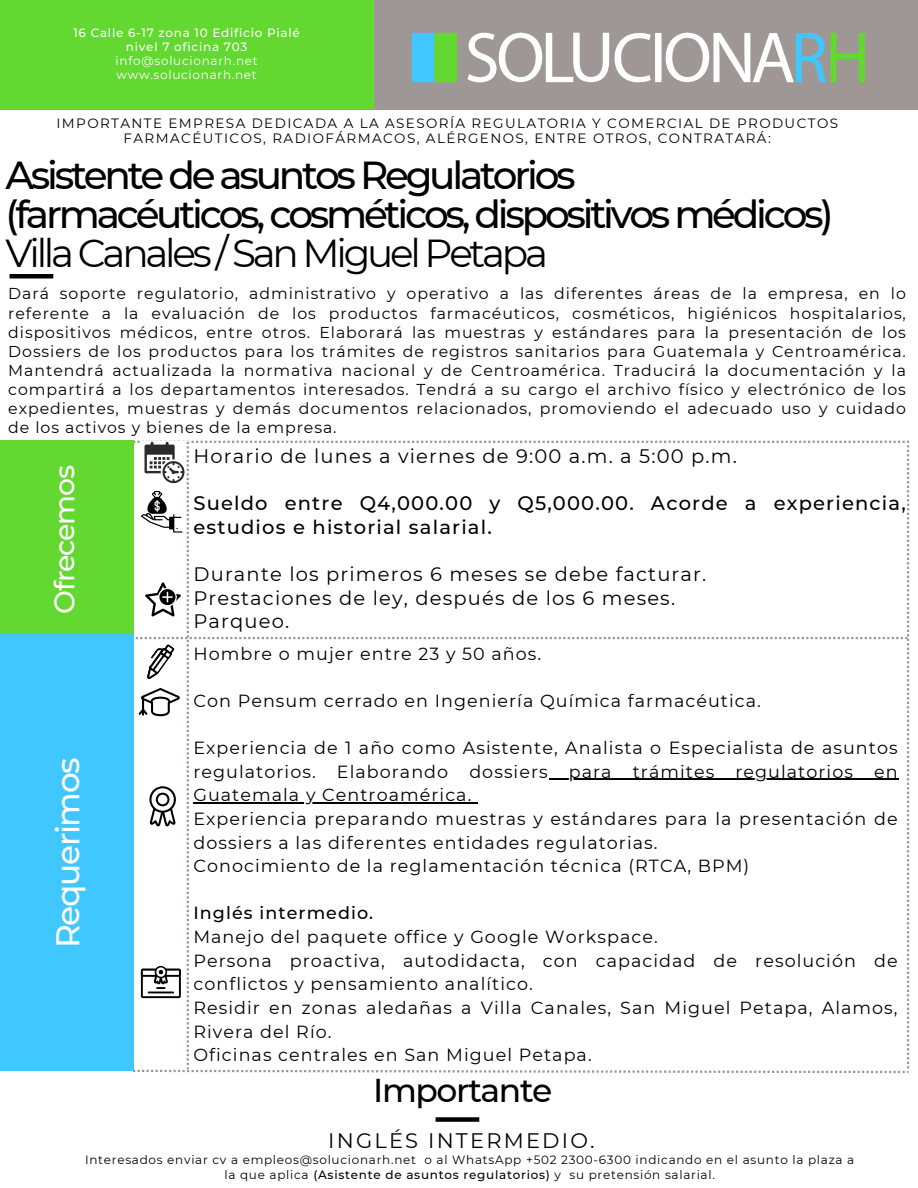
<style>
.page{position:relative;width:918px;height:1188px;background:#fff}
.page>*{position:absolute;margin:0;border:0;box-sizing:border-box;transform-origin:0 0}
.t1{font:500 39px/39.3px "Montserrat";letter-spacing:-.085em;color:#000}
.t2{font:500 33px "Montserrat";letter-spacing:-.04em;color:#000}
.t3{font:500 32.85px "Montserrat";letter-spacing:-.04em;color:#fefefe}
.t4{font:500 28.35px "Montserrat";letter-spacing:-.04em;color:#fefefe}
.t5{font:21px "Montserrat";letter-spacing:.105em;color:#000}
.t6{font:19.5px/23.7px "Montserrat";letter-spacing:.06em;color:#000}
.t7{font:500 19.5px/23.7px "Montserrat";letter-spacing:.06em;color:#000}
.t8{font:17.55px/23.7px "Montserrat";letter-spacing:.06em;color:#000}
.t9{font:500 17.55px "Montserrat";letter-spacing:.06em;color:#000}
.t10{font:15.75px/19.2px "Montserrat";letter-spacing:.06em;color:#000;text-align:justify}
.t11{font:13.5px/15.8px "Montserrat";letter-spacing:.105em;color:#000;text-align:center}
.t12{font:12px/15px "Montserrat";letter-spacing:.06em;color:#000}
.t13{font:500 12px/14px "Montserrat";letter-spacing:.06em;color:#fff;text-align:center}
.t14{font:12px "Montserrat";letter-spacing:.06em;color:#fff}
.s1{font-weight:400}
.s2{font-weight:500}
</style>
<div class="page">
<div style="left:0;top:0;width:918px;height:109px;background:#9f9796"></div>
<div style="left:0;top:0;width:373px;height:109px;background:#62d830"></div>
<svg style="left:412px;top:33px;width:45px;height:49px;background:#52cf96"></svg>
<svg style="left:467px;top:33px;width:398px;height:49px"></svg>
<div style="left:1px;top:441px;width:133px;height:197px;background:#62d830"></div>
<div style="left:436px;top:1117px;width:43px;height:5px;background:#000"></div>
<div style="left:1px;top:634px;width:133px;height:437px;background:#41c7ff"></div>
<div style="left:10px;top:274px;width:43px;height:5px;background:#000"></div>
<svg style="left:133px;top:441px;width:776px;height:632px"></svg>
<p class="t13" style="left:73px;top:25px;width:228px">16 Calle 6-17 zona 10 Edificio Pialé nivel 7 oficina 703</p>
<h1 class="t14" style="left:116px;top:53px;width:144px">info@solucionarh.net</h1>
<p class="t14" style="left:117px;top:67px;width:142px">www.solucionarh.net</p>
<p class="t11" style="left:56px;top:115px;width:783px">IMPORTANTE EMPRESA DEDICADA A LA ASESORÍA REGULATORIA Y COMERCIAL DE PRODUCTOS<br>FARMACÉUTICOS, RADIOFÁRMACOS, ALÉRGENOS, ENTRE OTROS, CONTRATARÁ:</p>
<p class="t1" style="left:6px;top:155px;width:830px">Asistente de asuntos Regulatorios (farmacéuticos, cosméticos, dispositivos médicos)<br><span class="s1">Villa Canales / San Miguel Petapa</span></p>
<p class="t10" style="left:8px;top:284px;width:899px">Dará soporte regulatorio, administrativo y operativo a las diferentes áreas de la empresa, en lo referente a la evaluación de los productos farmacéuticos, cosméticos, higiénicos hospitalarios, dispositivos médicos, entre otros. Elaborará las muestras y estándares para la presentación de los Dossiers de los productos para los trámites de registros sanitarios para Guatemala y Centroamérica.<br>Mantendrá actualizada la normativa nacional y de Centroamérica. Traducirá la documentación y la compartirá a los departamentos interesados. Tendrá a su cargo el archivo físico y electrónico de los expedientes, muestras y demás documentos relacionados, promoviendo el adecuado uso y cuidado de los activos y bienes de la empresa.</p>
<p class="t4" style="left:47px;top:614px;width:150px;rotate:-90deg">Ofrecemos</p>
<p class="t3" style="left:48px;top:948px;width:192px;rotate:-90deg">Requerimos</p>
<p class="t6" style="left:193px;top:444px;width:545px">Horario de lunes a viernes de 9:00 a.m. a 5:00 p.m.</p>
<p class="t7" style="left:193px;top:491px;width:714px">Sueldo entre Q4,000.00 y Q5,000.00. Acorde a experiencia, estudios e historial salarial.</p>
<p class="t6" style="left:193px;top:562px;width:514px">Durante los primeros 6 meses se debe facturar.<br>Prestaciones de ley, después de los 6 meses.<br>Parqueo.</p>
<h6 class="t8" style="left:193px;top:641px;width:349px">Hombre o mujer entre 23 y 50 años.</h6>
<p class="t8" style="left:193px;top:689px;width:569px">Con Pensum cerrado en Ingeniería Química farmacéutica.</p>
<p class="t8" style="left:193px;top:736px;width:706px">Experiencia de 1 año como Asistente, Analista o Especialista de asuntos regulatorios. Elaborando dossiers</p>
<p class="t8" style="left:569px;top:759px;width:330px">para trámites regulatorios en</p>
<p class="t8" style="left:193px;top:783px;width:706px">Guatemala y Centroamérica.<br>Experiencia preparando muestras y estándares para la presentación de dossiers a las diferentes entidades regulatorias.</p>
<h2 class="t8" style="left:193px;top:854px;width:557px">Conocimiento de la reglamentación técnica (RTCA, BPM)</h2>
<p class="t9" style="left:193px;top:902px;width:181px">Inglés intermedio.</p>
<p class="t8" style="left:193px;top:925px;width:466px">Manejo del paquete office y Google Workspace.</p>
<p class="t8" style="left:193px;top:948px;width:706px">Persona proactiva, autodidacta, con capacidad de resolución de conflictos y pensamiento analítico.</p>
<p class="t8" style="left:193px;top:996px;width:706px">Residir en zonas aledañas a Villa Canales, San Miguel Petapa, Alamos,<br>Rivera del Río.</p>
<p class="t8" style="left:193px;top:1043px;width:400px">Oficinas centrales en San Miguel Petapa.</p>
<h6 class="t2" style="left:373px;top:1070px;width:181px">Importante</h6>
<h5 class="t5" style="left:328px;top:1127px;width:268px">INGLÉS INTERMEDIO.</h5>
<h3 class="t12" style="left:224px;top:1152px;width:631px;text-indent:-139px">Interesados enviar cv a empleos@solucionarh.net o al WhatsApp +502 2300-6300 indicando en el asunto la plaza a la que aplica <span class="s2">(Asistente de asuntos regulatorios)</span> y</h3>
<p class="t12" style="left:570px;top:1167px;width:147px">su pretensión salarial.</p>
</div>
